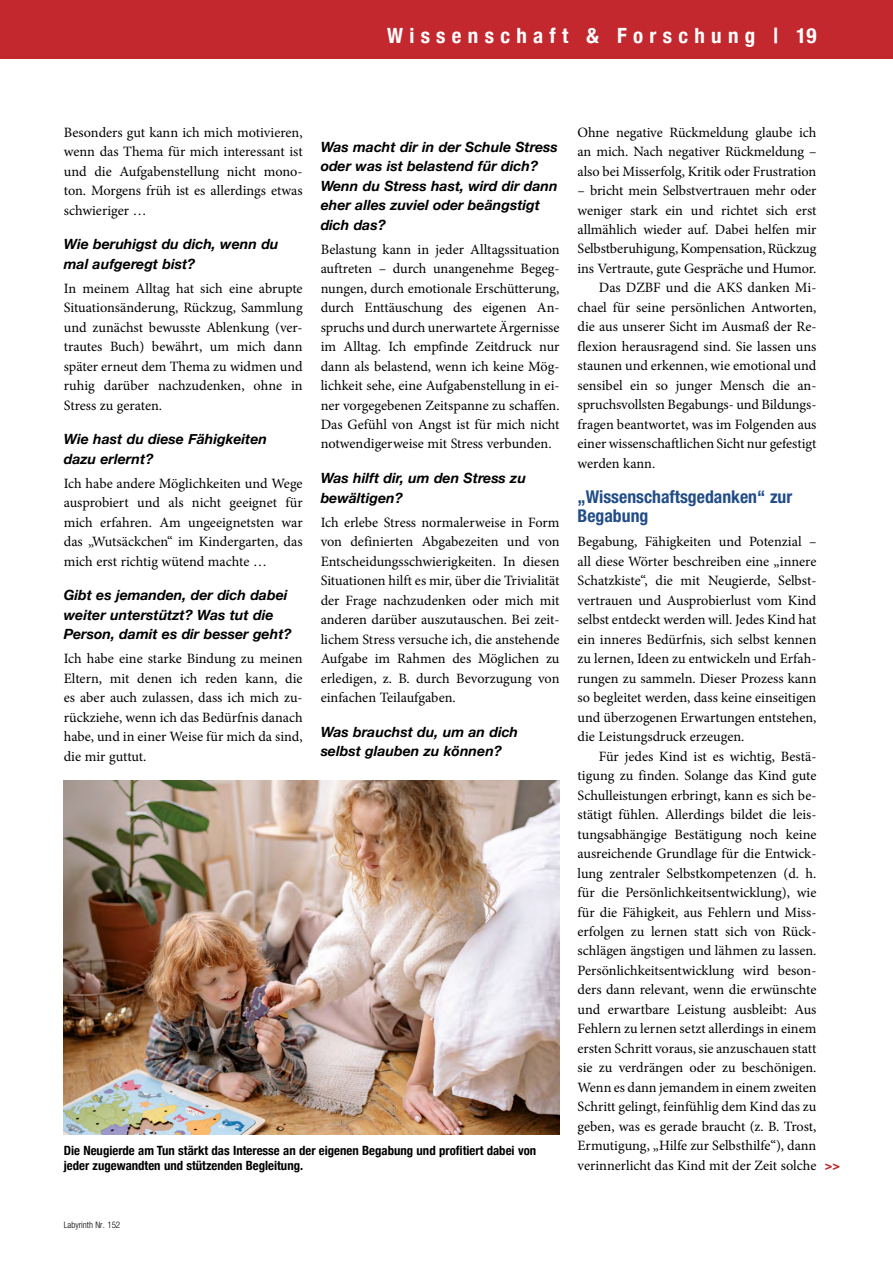
<style>
.page{position:relative;width:893px;height:1263px;background:#fff}
.page>*{position:absolute;margin:0;border:0;box-sizing:border-box;transform-origin:0 0}
.t1{font:700 condensed 21px "Helvetica Neue";letter-spacing:.3em;color:#fff}
.t2{font:700 condensed 17.7px/19.5px "Helvetica Neue LT Pro";color:#224d87}
.t3{font:14.25px/19.5px "Minion Pro";letter-spacing:-.005em;color:#000;text-align:justify}
.t4{font:italic 700 14.1px/19.5px "Helvetica Neue";color:#000}
.t5{font:700 condensed 12.75px/15.3px "Helvetica Neue";color:#000}
.t6{font:700 condensed 12.75px "Helvetica Neue";color:#c2282e}
.t7{font:300 condensed 9px "Helvetica Neue LT Pro";color:#000}
</style>
<div class="page">
<div style="left:0;top:0;width:893px;height:58px;background:#c2282e"></div>
<img style="left:64px;top:780px;width:496px;height:354px">
<h1 class="t1" style="left:387px;top:18px;width:431px">Wissenschaft &amp; Forschung | 19</h1>
<p class="t3" style="left:64px;top:122px;width:240px">Besonders gut kann ich mich motivieren, wenn das Thema für mich interessant ist und die Aufgabenstellung nicht mono&shy;ton. Morgens früh ist es allerdings etwas schwieriger …</p>
<p class="t4" style="left:64px;top:235px;width:216px">Wie beruhigst du dich, wenn du mal aufgeregt bist?</p>
<p class="t3" style="left:64px;top:278px;width:240px">In meinem Alltag hat sich eine abrupte Situationsänderung, Rückzug, Sammlung und zunächst bewusste Ablenkung (ver&shy;trautes Buch) bewährt, um mich dann später erneut dem Thema zu widmen und ruhig darüber nachzudenken, ohne in Stress zu geraten.</p>
<p class="t4" style="left:64px;top:430px;width:205px">Wie hast du diese Fähigkeiten dazu erlernt?</p>
<p class="t3" style="left:64px;top:473px;width:240px">Ich habe andere Möglichkeiten und Wege ausprobiert und als nicht geeignet für mich erfahren. Am ungeeignetsten war das „Wutsäckchen“ im Kindergarten, das mich erst richtig wütend machte …</p>
<p class="t4" style="left:64px;top:586px;width:229px">Gibt es jemanden, der dich dabei weiter unterstützt? Was tut die<br>Person, damit es dir besser geht?</p>
<p class="t3" style="left:64px;top:649px;width:240px">Ich habe eine starke Bindung zu meinen Eltern, mit denen ich reden kann, die es aber auch zulassen, dass ich mich zu&shy;rückziehe, wenn ich das Bedürfnis danach habe, und in einer Weise für mich da sind, die mir guttut.</p>
<p class="t4" style="left:321px;top:137px;width:239px">Was macht dir in der Schule Stress oder was ist belastend für dich?<br>Wenn du Stress hast, wird dir dann eher alles zuviel oder beängstigt dich das?</p>
<p class="t3" style="left:321px;top:239px;width:240px">Belastung kann in jeder Alltagssituation auftreten – durch unangenehme Begeg&shy;nungen, durch emotionale Erschütterung, durch Enttäuschung des eigenen An&shy;spruchs und durch unerwartete Ärgernisse im Alltag. Ich empfinde Zeitdruck nur dann als belastend, wenn ich keine Mög&shy;lichkeit sehe, eine Aufgabenstellung in ei&shy;ner vorgegebenen Zeitspanne zu schaffen.<br>Das Gefühl von Angst ist für mich nicht notwendigerweise mit Stress verbunden.</p>
<p class="t4" style="left:321px;top:469px;width:207px">Was hilft dir, um den Stress zu bewältigen?</p>
<p class="t3" style="left:321px;top:512px;width:240px">Ich erlebe Stress normalerweise in Form von definierten Abgabezeiten und von Entscheidungsschwierigkeiten. In diesen Situationen hilft es mir, über die Trivialität der Frage nachzudenken oder mich mit anderen darüber auszutauschen. Bei zeit&shy;lichem Stress versuche ich, die anstehende Aufgabe im Rahmen des Möglichen zu erledigen, z. B. durch Bevorzugung von einfachen Teilaufgaben.</p>
<p class="t4" style="left:321px;top:722px;width:199px">Was brauchst du, um an dich selbst glauben zu können?</p>
<p class="t5" style="left:64px;top:1142px;width:474px">Die Neugierde am Tun stärkt das Interesse an der eigenen Begabung und profitiert dabei von jeder zugewandten und stützenden Begleitung.</p>
<p class="t3" style="left:578px;top:122px;width:240px">Ohne negative Rückmeldung glaube ich an mich. Nach negativer Rückmeldung – also bei Misserfolg, Kritik oder Frustration</p>
<p class="t3" style="left:578px;top:181px;width:240px">– bricht mein Selbstvertrauen mehr oder</p>
<p class="t3" style="left:578px;top:200px;width:240px">weniger stark ein und richtet sich erst</p>
<p class="t3" style="left:578px;top:220px;width:240px">allmählich wieder auf. Dabei helfen mir</p>
<p class="t3" style="left:578px;top:239px;width:240px">Selbstberuhigung, Kompensation, Rückzug</p>
<p class="t3" style="left:578px;top:259px;width:240px">ins Vertraute, gute Gespräche und Humor.</p>
<p class="t3" style="left:599px;top:278px;width:219px">Das DZBF und die AKS danken Mi-</p>
<p class="t3" style="left:578px;top:298px;width:240px">chael für seine persönlichen Antworten,</p>
<p class="t3" style="left:578px;top:317px;width:240px">die aus unserer Sicht im Ausmaß der Re-</p>
<p class="t3" style="left:578px;top:337px;width:240px">flexion herausragend sind. Sie lassen uns</p>
<p class="t3" style="left:578px;top:356px;width:240px">staunen und erkennen, wie emotional und</p>
<p class="t3" style="left:578px;top:376px;width:240px">sensibel ein so junger Mensch die an-</p>
<p class="t3" style="left:578px;top:395px;width:240px">spruchsvollsten Begabungs- und Bildungs-</p>
<p class="t3" style="left:578px;top:415px;width:240px">fragen beantwortet, was im Folgenden aus</p>
<p class="t3" style="left:578px;top:434px;width:240px">einer wissenschaftlichen Sicht nur gefestigt</p>
<p class="t3" style="left:578px;top:454px;width:79px">werden kann.</p>
<p class="t2" style="left:578px;top:487px;width:216px">„Wissenschaftsgedanken“ zur<br>Begabung</p>
<p class="t3" style="left:578px;top:532px;width:240px">Begabung, Fähigkeiten und Potenzial – all diese Wörter beschreiben eine „innere Schatzkiste“, die mit Neugierde, Selbst&shy;vertrauen und Ausprobierlust vom Kind selbst entdeckt werden will. Jedes Kind hat ein inneres Bedürfnis, sich selbst kennen zu lernen, Ideen zu entwickeln und Erfah&shy;rungen zu sammeln. Dieser Prozess kann so begleitet werden, dass keine einseitigen und überzogenen Erwartungen entstehen, die Leistungsdruck erzeugen.</p>
<p class="t3" style="left:578px;top:746px;width:240px;text-indent:21px">Für jedes Kind ist es wichtig, Bestä&shy;tigung zu finden. Solange das Kind gute Schulleistungen erbringt, kann es sich be&shy;stätigt fühlen. Allerdings bildet die leis&shy;tungsabhängige Bestätigung noch keine ausreichende Grundlage für die Entwick&shy;lung zentraler Selbstkompetenzen (d. h. für die Persönlichkeitsentwicklung), wie für die Fähigkeit, aus Fehlern und Miss&shy;erfolgen zu lernen statt sich von Rück&shy;schlägen ängstigen und lähmen zu lassen.<br>Persönlichkeitsentwicklung wird beson&shy;ders dann relevant, wenn die erwünschte und erwartbare Leistung ausbleibt: Aus Fehlern zu lernen setzt allerdings in einem ersten Schritt voraus, sie anzuschauen statt sie zu verdrängen oder zu beschönigen.<br>Wenn es dann jemandem in einem zweiten Schritt gelingt, feinfühlig dem Kind das zu geben, was es gerade braucht (z. B. Trost, Ermutigung, „Hilfe zur Selbsthilfe“), dann verinnerlicht das Kind mit der Zeit solche</p>
<p class="t6" style="left:825px;top:1155px;width:17px">&gt;&gt;</p>
<p class="t7" style="left:64px;top:1220px;width:58px">Labyrinth Nr. 152</p>
</div>
